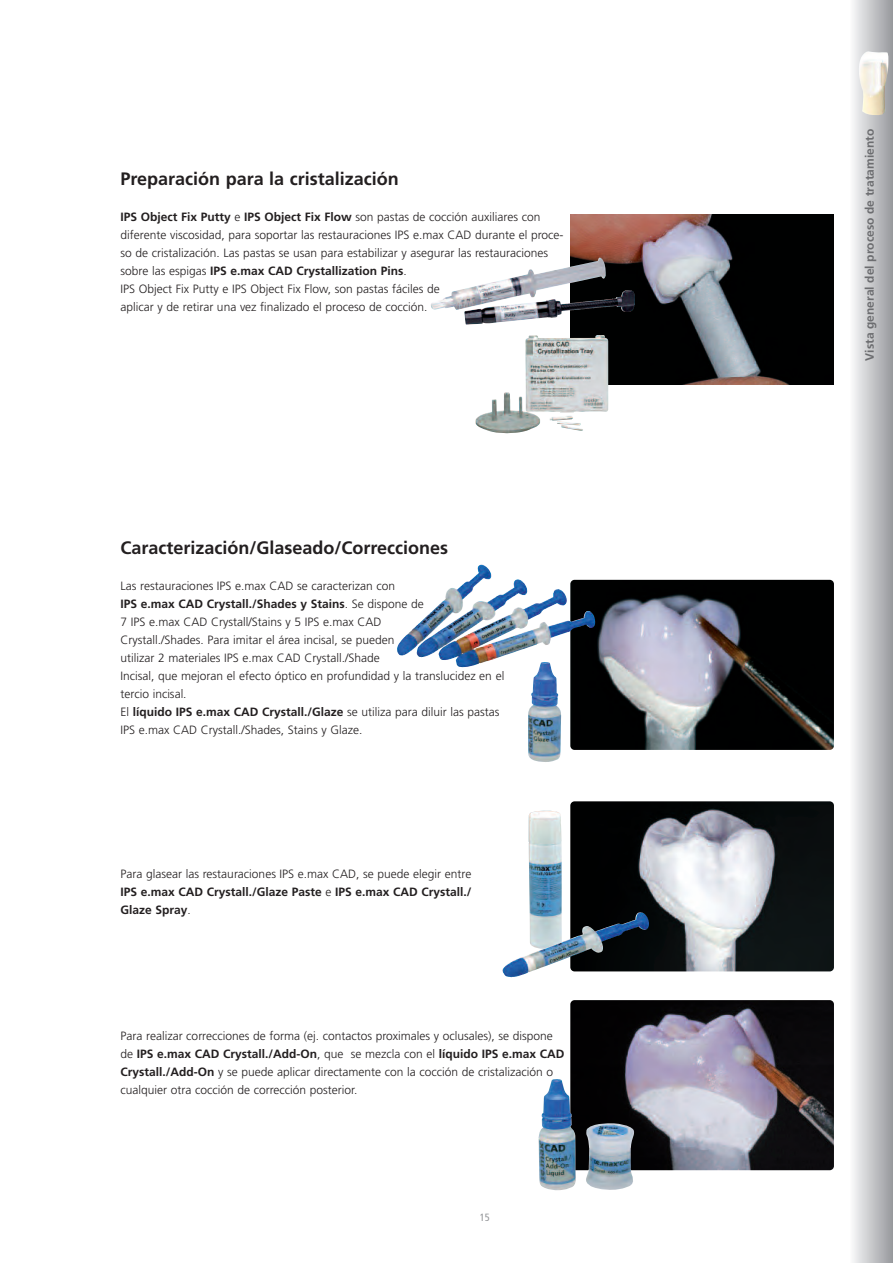
<style>
.page{position:relative;width:893px;height:1263px;background:#fff}
.page>*{position:absolute;margin:0;border:0;box-sizing:border-box;transform-origin:0 0}
.t1{font:700 18px "Frutiger";color:#231f20}
.t2{font:300 12px/18px "Frutiger";color:#231f20}
.t3{font:700 12px/18px "Frutiger";color:#231f20;text-align:justify}
.t4{font:700 12px "Frutiger";color:#6c6d70}
.t5{font:condensed 10.5px "Frutiger";color:#939598}
.s1{font-weight:700}
.s2{font-weight:300}
</style>
<div class="page">
<img style="left:570px;top:214px;width:264px;height:170px">
<img style="left:431px;top:257px;width:204px;height:57px">
<img style="left:475px;top:335px;width:133px;height:98px">
<img style="left:570px;top:580px;width:264px;height:170px;border-radius:4px">
<img style="left:570px;top:801px;width:264px;height:170px;border-radius:4px">
<img style="left:570px;top:1000px;width:264px;height:170px;border-radius:4px">
<img style="left:397px;top:564px;width:95px;height:92px">
<img style="left:528px;top:810px;width:34px;height:117px">
<img style="left:505px;top:927px;width:142px;height:50px">
<img style="left:538px;top:1079px;width:96px;height:111px">
<div style="left:851px;top:0;width:42px;height:1263px;background:linear-gradient(to right,#f7f8f8,#9a9b9f)"></div>
<img style="left:859px;top:51px;width:29px;height:64px">
<img style="left:528px;top:662px;width:33px;height:100px">
<h1 class="t1" style="left:121px;top:172px;width:280px">Preparación para la cristalización</h1>
<p class="t2" style="left:121px;top:209px;width:444px"><span class="s1">IPS Object Fix Putty</span> e <span class="s1">IPS Object Fix Flow</span> son pastas de cocción auxiliares con diferente viscosidad, para soportar las restauraciones IPS e.max CAD durante el proce&shy;so de cristalización. Las pastas se usan para estabilizar y asegurar las restauraciones sobre las espigas <span class="s1">IPS e.max CAD Crystallization Pins</span>.<br>IPS Object Fix Putty e IPS Object Fix Flow, son pastas fáciles de<br>aplicar y de retirar una vez finalizado el proceso de cocción.</p>
<h1 class="t1" style="left:121px;top:541px;width:329px">Caracterización/Glaseado/Correcciones</h1>
<p class="t2" style="left:121px;top:578px;width:385px">Las restauraciones IPS e.max CAD se caracterizan con<br><span class="s1">IPS e.max CAD Crystall./Shades y Stains</span>. Se dispone de<br>7 IPS e.max CAD Crystall/Stains y 5 IPS e.max CAD<br>Crystall./Shades. Para imitar el área incisal, se pueden<br>utilizar 2 materiales IPS e.max CAD Crystall./Shade<br>Incisal, que mejoran el efecto óptico en profundidad y la translucidez en el tercio incisal.<br>El <span class="s1">líquido IPS e.max CAD Crystall./Glaze</span> se utiliza para diluir las pastas IPS e.max CAD Crystall./Shades, Stains y Glaze.</p>
<p class="t3" style="left:121px;top:866px;width:353px"><span class="s2">Para glasear las restauraciones IPS e.max CAD, se puede elegir entre </span>IPS e.max CAD Crystall./Glaze Paste <span class="s2">e</span> IPS e.max CAD Crystall./ Glaze Spray<span class="s2">.</span></p>
<p class="t2" style="left:121px;top:1028px;width:445px">Para realizar correcciones de forma (ej. contactos proximales y oclusales), se dispone de <span class="s1">IPS e.max CAD Crystall./Add-On</span>, que se mezcla con el <span class="s1">líquido IPS e.max CAD Crystall./Add-On</span> y se puede aplicar directamente con la cocción de cristalización o cualquier otra cocción de corrección posterior.</p>
<p class="t5" style="left:480px;top:1213px;width:12px">15</p>
<p class="t4" style="left:865px;top:361px;width:233px;rotate:-90deg">Vista general del proceso de tratamiento</p>
</div>
